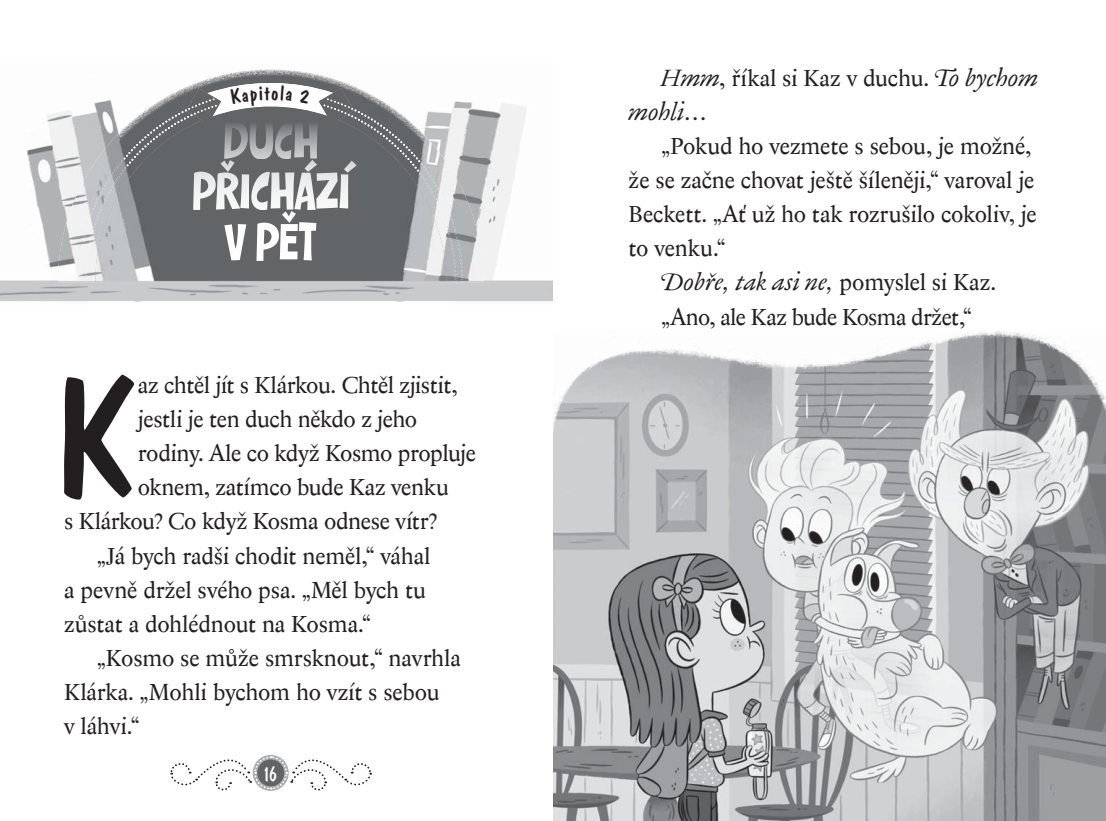
<style>
.page{position:relative;width:1106px;height:821px;background:#fff}
.page>*{position:absolute;margin:0;border:0;box-sizing:border-box;transform-origin:0 0}
.t1{font:169.2px "Dom Casual BTCE";color:#231f20}
.t2{font:23.25px/34px "Antique Ancienne CE";letter-spacing:-.01em;color:#231f20}
.t3{font:italic 23.25px "Antique Ancienne CE";letter-spacing:.01em;color:#231f20}
.t4{font:22.5px "Dom Casual BTCE";color:#fff;scale:.75 1}
.s1{font-style:italic}
.s2{font-style:normal}
</style>
<div class="page">
<svg style="left:170px;top:755px;width:202px;height:36px"></svg>
<img style="left:26px;top:113px;width:32px;height:94px">
<img style="left:483px;top:109px;width:44px;height:49px">
<img style="left:483px;top:158px;width:35px;height:49px">
<img style="left:0;top:207px;width:88px;height:95px">
<img style="left:450px;top:207px;width:103px;height:95px">
<img style="left:88px;top:283px;width:362px;height:19px">
<img style="left:58px;top:69px;width:425px;height:213px">
<img style="left:554px;top:330px;width:552px;height:491px">
<svg style="left:78px;top:83px;width:385px;height:200px"></svg>
<h1 class="t1" style="left:54px;top:372px;width:79px">K</h1>
<p class="t2" style="left:138px;top:370px;width:321px">az chtěl jít s Klárkou. Chtěl zjistit,</p>
<p class="t2" style="left:138px;top:404px;width:281px">jestli je ten duch někdo z jeho</p>
<p class="t2" style="left:138px;top:438px;width:339px">rodiny. Ale co když Kosmo propluje</p>
<p class="t2" style="left:138px;top:472px;width:312px">oknem, zatímco bude Kaz venku</p>
<p class="t2" style="left:64px;top:506px;width:374px">s Klárkou? Co když Kosma odnese vítr?</p>
<p class="t2" style="left:97px;top:540px;width:335px">„Já bych radši chodit neměl,“ váhal</p>
<p class="t2" style="left:64px;top:575px;width:363px">a pevně držel svého psa. „Měl bych tu</p>
<p class="t2" style="left:64px;top:609px;width:308px">zůstat a dohlédnout na Kosma.“</p>
<p class="t2" style="left:97px;top:643px;width:365px">„Kosmo se může smrsknout,“ navrhla</p>
<p class="t2" style="left:64px;top:677px;width:377px">Klárka. „Mohli bychom ho vzít s sebou</p>
<p class="t2" style="left:64px;top:711px;width:77px">v láhvi.“</p>
<p class="t4" style="left:264px;top:764px;width:19px">16</p>
<p class="t2" style="left:628px;top:63px;width:410px;text-indent:33px"><span class="s1">Hmm</span>, říkal si Kaz v duchu. <span class="s1">To bychom mohli…</span></p>
<p class="t2" style="left:661px;top:131px;width:371px">„Pokud ho vezmete s sebou, je možné,</p>
<p class="t2" style="left:628px;top:165px;width:407px">že se začne chovat ještě šíleněji,“ varoval je</p>
<p class="t2" style="left:628px;top:199px;width:409px">Beckett. „Ať už ho tak rozrušilo cokoliv, je</p>
<p class="t2" style="left:628px;top:233px;width:98px">to venku.“</p>
<p class="t3" style="left:661px;top:272px;width:336px">Dobře, tak asi ne, <span class="s2">pomyslel si Kaz.</span></p>
<p class="t2" style="left:661px;top:302px;width:311px">„Ano, ale Kaz bude Kosma držet,“</p>
</div>
